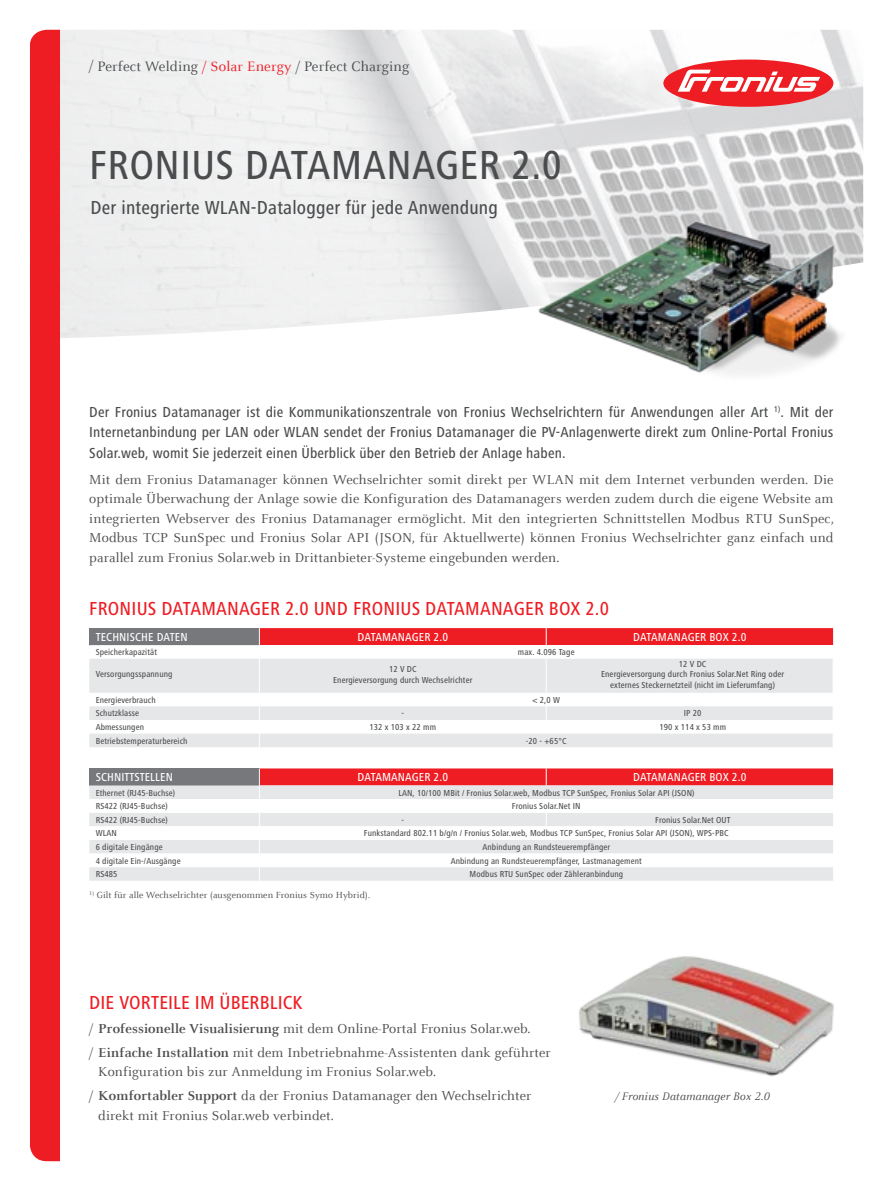
<style>
.page{position:relative;width:893px;height:1191px;background:#fff}
.page>*{position:absolute;margin:0;border:0;box-sizing:border-box;transform-origin:0 0}
.t1{font:500 condensed 42px "Frutiger Next LTW1 G";letter-spacing:.01em;color:#4b4c4d}
.t2{font:500 condensed 19.5px "Frutiger Next LTW1 G";letter-spacing:.01em;color:#ee1d23}
.t3{font:500 condensed 19.5px "Frutiger Next LTW1 G";letter-spacing:.01em;color:#4b4c4d}
.t4{font:500 condensed 15px/19.5px "Frutiger Next LTW1 G";letter-spacing:.01em;color:#4b4c4d}
.t5{font:15px "Celeste Offc Pro";letter-spacing:.01em;color:#4b4c4d}
.t6{font:14.25px/19.5px "Celeste Offc Pro";letter-spacing:.01em;color:#4b4c4d}
.t7{font:500 condensed 12px "Frutiger Next LTW1 G";letter-spacing:.01em;color:#fff}
.t8{font:italic 12px "Celeste Offc Pro";letter-spacing:.01em;color:#4b4c4d}
.t9{font:9.75px "Celeste Offc Pro";letter-spacing:.01em;color:#4b4c4d}
.t10{font:500 condensed 9px/10.5px "Frutiger Next LTW1 G";letter-spacing:.01em;color:#4b4c4d;text-align:center}
.s1{color:#ee1d23}
.s2{font-weight:700}
</style>
<div class="page">
<img style="left:60px;top:30px;width:803px;height:308px">
<div style="left:663px;top:60px;width:170px;height:47px;background:#ee1d23;border-radius:50%"></div>
<svg style="left:678px;top:70px;width:142px;height:22px"></svg>
<div style="left:30px;top:30px;width:30px;height:1131px;background:#ee1d23"></div>
<div style="left:89px;top:628px;width:170px;height:17px;background:#76787b"></div>
<svg style="left:89px;top:659px;width:744px;height:88px;fill:#e6e7e9"></svg>
<div style="left:259px;top:628px;width:574px;height:17px;background:#ee1d23"></div>
<hr style="left:546px;top:658px;width:1px;height:35px;background:#fff">
<svg style="left:546px;top:706px;width:1px;height:14px"></svg>
<svg style="left:259px;top:733px;width:1px;height:14px"></svg>
<svg style="left:259px;top:706px;width:1px;height:14px"></svg>
<hr style="left:259px;top:658px;width:1px;height:35px;background:#fff">
<div style="left:89px;top:768px;width:170px;height:17px;background:#76787b"></div>
<div style="left:89px;top:785px;width:744px;height:95px;background:#e6e7e9"></div>
<svg style="left:89px;top:799px;width:744px;height:68px"></svg>
<svg style="left:259px;top:768px;width:574px;height:31px;background:#ea7a7e"></svg>
<svg style="left:259px;top:812px;width:1px;height:14px"></svg>
<svg style="left:546px;top:812px;width:1px;height:14px"></svg>
<svg style="left:259px;top:840px;width:1px;height:13px"></svg>
<svg style="left:259px;top:867px;width:1px;height:13px"></svg>
<img style="left:521px;top:207px;width:343px;height:168px">
<img style="left:579px;top:956px;width:255px;height:120px">
<p class="t5" style="left:89px;top:57px;width:322px">/ Perfect Welding <span class="s1">/ Solar Energy</span> / Perfect Charging</p>
<h1 class="t1" style="left:89px;top:141px;width:474px">FRONIUS DATAMANAGER 2.0</h1>
<h2 class="t3" style="left:91px;top:196px;width:409px">Der integrierte WLAN-Datalogger für jede Anwendung</h2>
<p class="t4" style="left:89px;top:403px;width:746px">Der Fronius Datamanager ist die Kommunikationszentrale von Fronius Wechselrichtern für Anwendungen aller Art <sup>1)</sup>. Mit der<br>Internetanbindung per LAN oder WLAN sendet der Fronius Datamanager die PV-Anlagenwerte direkt zum Online-Portal Fronius</p>
<p class="t4" style="left:89px;top:443px;width:478px">Solar.web, womit Sie jederzeit einen Überblick über den Betrieb der Anlage haben.</p>
<p class="t6" style="left:89px;top:469px;width:746px;text-align:justify">Mit dem Fronius Datamanager können Wechselrichter somit direkt per WLAN mit dem Internet verbunden werden. Die optimale Überwachung der Anlage sowie die Konfiguration des Datamanagers werden zudem durch die eigene Website am integrierten Webserver des Fronius Datamanager ermöglicht. Mit den integrierten Schnittstellen Modbus RTU SunSpec, Modbus TCP SunSpec und Fronius Solar API (JSON, für Aktuellwerte) können Fronius Wechselrichter ganz einfach und parallel zum Fronius Solar.web in Drittanbieter-Systeme eingebunden werden.</p>
<h2 class="t2" style="left:89px;top:597px;width:521px">FRONIUS DATAMANAGER 2.0 UND FRONIUS DATAMANAGER BOX 2.0</h2>
<p class="t7" style="left:96px;top:630px;width:68px">technische daten</p>
<p class="t7" style="left:357px;top:630px;width:92px">DATAMANAGER 2.0</p>
<p class="t7" style="left:633px;top:630px;width:84px">DATAMANAGER box</p>
<p class="t7" style="left:732px;top:630px;width:16px">2.0</p>
<p class="t10" style="left:96px;top:647px;width:63px">Speicherkapazität</p>
<p class="t10" style="left:518px;top:647px;width:58px">max. 4.096 Tage</p>
<p class="t10" style="left:96px;top:669px;width:78px">Versorgungsspannung</p>
<p class="t10" style="left:333px;top:664px;width:141px">12 V DC<br>Energieversorgung durch Wechselrichter</p>
<p class="t10" style="left:601px;top:658px;width:185px">12 V DC<br>Energieversorgung durch Fronius Solar.Net Ring oder externes Steckernetzteil (nicht im Lieferumfang)</p>
<p class="t10" style="left:96px;top:694px;width:62px">Energieverbrauch</p>
<p class="t10" style="left:532px;top:694px;width:29px">&lt; 2,0 W</p>
<p class="t10" style="left:96px;top:708px;width:45px">Schutzklasse</p>
<p class="t10" style="left:401px;top:708px;width:4px">-</p>
<p class="t10" style="left:684px;top:708px;width:19px">IP 20</p>
<p class="t10" style="left:96px;top:722px;width:50px">Abmessungen</p>
<p class="t10" style="left:370px;top:722px;width:68px">132 x 103 x 22 mm</p>
<p class="t10" style="left:660px;top:722px;width:68px">190 x 114 x 53 mm</p>
<p class="t10" style="left:96px;top:735px;width:93px">Betriebstemperaturbereich</p>
<p class="t10" style="left:526px;top:735px;width:41px">-20 - +65°C</p>
<p class="t7" style="left:96px;top:770px;width:25px">schnittstellen</p>
<p class="t7" style="left:357px;top:770px;width:92px">DATAMANAGER 2.0</p>
<p class="t7" style="left:633px;top:770px;width:84px">DATAMANAGER box</p>
<p class="t7" style="left:732px;top:770px;width:16px">2.0</p>
<p class="t10" style="left:96px;top:787px;width:81px">Ethernet (RJ45-Buchse)</p>
<p class="t10" style="left:398px;top:787px;width:298px">LAN, 10/100 MBit / Fronius Solar.web, Modbus TCP SunSpec, Fronius Solar API (JSON)</p>
<p class="t10" style="left:96px;top:801px;width:74px">RS422 (RJ45-Buchse)</p>
<p class="t10" style="left:512px;top:801px;width:70px">Fronius Solar.Net IN</p>
<p class="t10" style="left:96px;top:814px;width:74px">RS422 (RJ45-Buchse)</p>
<p class="t10" style="left:401px;top:814px;width:4px">-</p>
<p class="t10" style="left:655px;top:814px;width:77px">Fronius Solar.Net OUT</p>
<p class="t10" style="left:96px;top:828px;width:23px">WLAN</p>
<p class="t10" style="left:364px;top:828px;width:365px">Funkstandard 802.11 b/g/n / Fronius Solar.web, Modbus TCP SunSpec, Fronius Solar API (JSON), WPS-PBC</p>
<p class="t10" style="left:96px;top:841px;width:69px">6 digitale Eingänge</p>
<p class="t10" style="left:482px;top:841px;width:129px">Anbindung an Rundsteuerempfänger</p>
<p class="t10" style="left:96px;top:855px;width:86px">4 digitale Ein-/Ausgänge</p>
<p class="t10" style="left:451px;top:855px;width:193px">Anbindung an Rundsteuerempfänger, Lastmanagement</p>
<p class="t10" style="left:96px;top:869px;width:23px">RS485</p>
<p class="t10" style="left:470px;top:869px;width:155px">Modbus RTU SunSpec oder Zähleranbindung</p>
<p class="t9" style="left:89px;top:889px;width:282px"><sup>1)</sup> Gilt für alle Wechselrichter (ausgenommen Fronius Symo Hybrid).</p>
<h2 class="t2" style="left:89px;top:991px;width:40px">die vorteile</h2>
<h2 class="t2" style="left:195px;top:991px;width:35px">im überbli</h2>
<h2 class="t2" style="left:283px;top:991px;width:20px">ck</h2>
<p class="t6" style="left:89px;top:1016px;width:463px;line-height:23.7px">/ <span class="s2">Professionelle Visualisierung</span> mit dem Online-Portal Fronius Solar.web.<br>/ <span class="s2">Einfache Installation</span> mit dem Inbetriebnahme-Assistenten dank geführter</p>
<p class="t6" style="left:89px;top:1060px;width:444px;line-height:23.7px;text-indent:9px">Konfiguration bis zur Anmeldung im Fronius Solar.web.<br>/ <span class="s2">Komfortabler Support</span> da der Fronius Datamanager den Wechselrichter</p>
<p class="t6" style="left:98px;top:1105px;width:237px">direkt mit Fronius Solar.web verbindet.</p>
<p class="t8" style="left:615px;top:1089px;width:157px">/ Fronius Datamanager Box 2.0</p>
</div>
